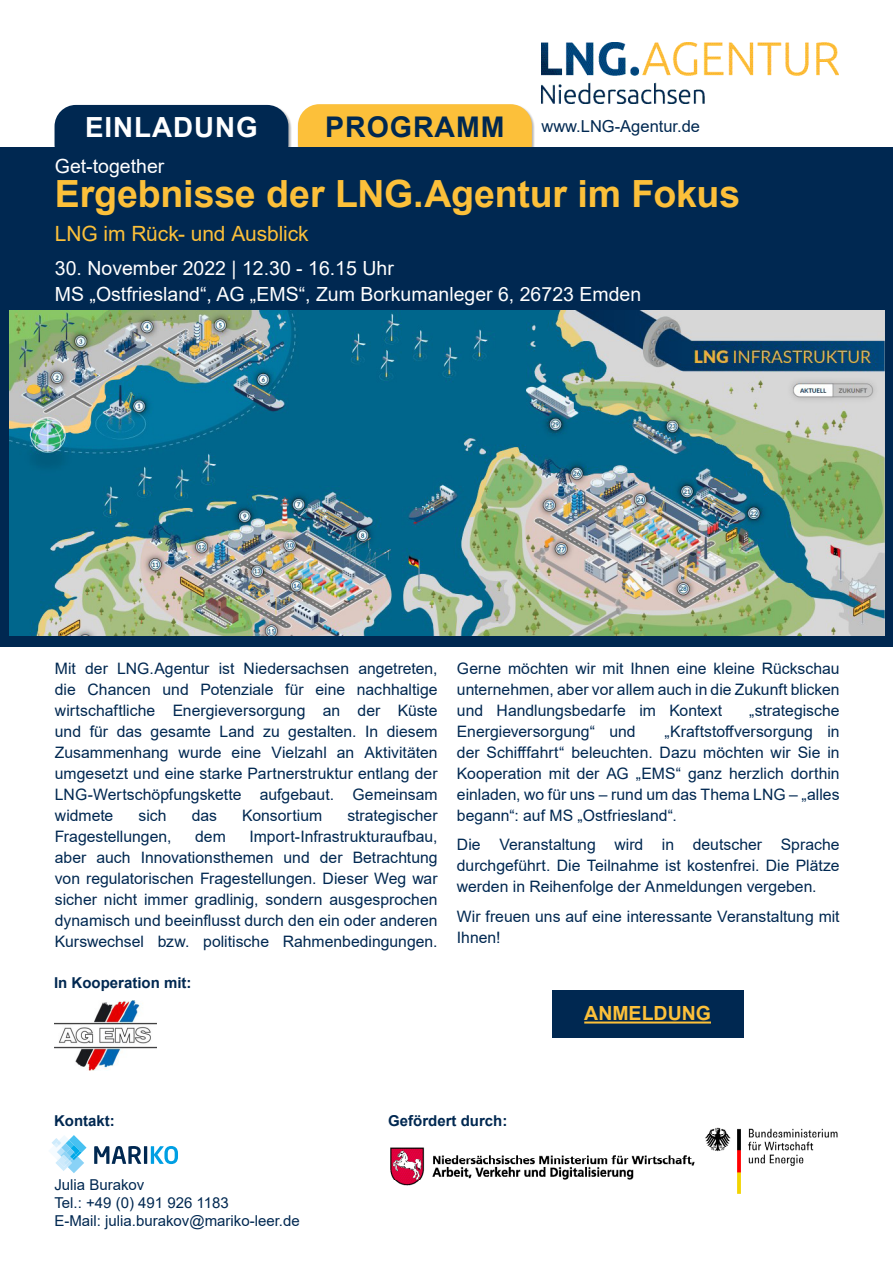
<style>
.page{position:relative;width:893px;height:1263px;background:#fff}
.page>*{position:absolute;margin:0;border:0;box-sizing:border-box;transform-origin:0 0}
.t1{font:700 37.5px "Arial";letter-spacing:-.005em;color:#fcc03a}
.t2{font:700 28.5px "Arial";letter-spacing:.035em;color:#002851}
.t3{font:700 27.75px "Arial";letter-spacing:.035em;color:#fff}
.t4{font:21px "Arial";letter-spacing:-.01em;color:#fcc03a}
.t5{font:19.5px/25.5px "Arial";color:#fff}
.t6{font:700 19.5px "Arial";color:#fcc03a}
.t7{font:16.5px "Arial";color:#002851}
.t8{font:15.75px/21px "Arial";color:#002851;text-align:justify}
.t9{font:15px/18px "Arial";color:#002851}
.t10{font:700 15px "Arial";color:#002851}
</style>
<div class="page">
<div style="left:53px;top:105px;width:239px;height:64px;background:#000;opacity:.3"></div>
<div style="left:55px;top:105px;width:233px;height:60px;background:#002851;border-radius:21px"></div>
<div style="left:297px;top:104px;width:238px;height:64px;background:#000;opacity:.3"></div>
<div style="left:298px;top:104px;width:234px;height:61px;background:#fcc03a;border-radius:21px"></div>
<div style="left:0;top:147px;width:893px;height:499px;background:#002851"></div>
<img style="left:10px;top:311px;width:874px;height:325px">
<img style="left:705px;top:1127px;width:133px;height:67px">
<div style="left:552px;top:990px;width:191px;height:47px;background:#002851"></div>
<hr style="left:584px;top:1021px;width:127px;height:2px;background:#fcc03a">
<img style="left:541px;top:43px;width:298px;height:61px">
<svg style="left:94px;top:1146px;width:84px;height:18px"></svg>
<svg style="left:52px;top:1135px;width:35px;height:38px"></svg>
<img style="left:390px;top:1147px;width:305px;height:39px">
<img style="left:54px;top:1000px;width:103px;height:70px">
<h3 class="t3" style="left:85px;top:108px;width:174px">EINLADUNG</h3>
<h2 class="t2" style="left:325px;top:107px;width:181px">PROGRAMM</h2>
<p class="t7" style="left:541px;top:115px;width:160px">www.LNG-Agentur.de</p>
<p class="t5" style="left:55px;top:153px;width:111px">Get-together</p>
<h1 class="t1" style="left:55px;top:168px;width:687px">Ergebnisse der LNG.Agentur im Fokus</h1>
<h3 class="t4" style="left:55px;top:219px;width:255px">LNG im Rück- und Ausblick</h3>
<p class="t5" style="left:55px;top:255px;width:588px">30. November 2022 | 12.30 - 16.15 Uhr<br>MS „Ostfriesland“, AG „EMS“, Zum Borkumanleger 6, 26723 Emden</p>
<p class="t8" style="left:55px;top:657px;width:384px">Mit der LNG.Agentur ist Niedersachsen angetreten, die Chancen und Potenziale für eine nachhaltige wirtschaftliche Energieversorgung an der Küste und für das gesamte Land zu gestalten. In diesem Zusammenhang wurde eine Vielzahl an Aktivitäten umgesetzt und eine starke Partnerstruktur entlang der LNG-Wertschöpfungskette aufgebaut. Gemeinsam widmete</p>
<p class="t8" style="left:138px;top:804px;width:30px">sich</p>
<p class="t8" style="left:192px;top:804px;width:27px">das</p>
<p class="t8" style="left:242px;top:804px;width:82px">Konsortium</p>
<p class="t8" style="left:347px;top:804px;width:92px">strategischer</p>
<p class="t8" style="left:55px;top:825px;width:118px">Fragestellungen,</p>
<p class="t8" style="left:195px;top:825px;width:32px">dem</p>
<p class="t8" style="left:55px;top:825px;width:384px;text-indent:195px">Import-Infrastrukturaufbau, aber auch Innovationsthemen und der Betrachtung von regulatorischen Fragestellungen. Dieser Weg war sicher nicht immer gradlinig, sondern ausgesprochen dynamisch und beeinflusst durch den ein oder anderen Kurswechsel bzw. politische Rahmenbedingungen.</p>
<p class="t10" style="left:54px;top:972px;width:139px">In Kooperation mit:</p>
<p class="t8" style="left:457px;top:657px;width:384px">Gerne möchten wir mit Ihnen eine kleine Rückschau unternehmen, aber vor allem auch in die Zukunft blicken und Handlungsbedarfe im Kontext</p>
<p class="t8" style="left:749px;top:699px;width:92px">„strategische</p>
<p class="t8" style="left:457px;top:720px;width:384px;text-indent:208px">„Kraftstoffversorgung in der Schifffahrt“ beleuchten. Dazu möchten wir Sie in Kooperation mit der AG „EMS“ ganz herzlich dorthin einladen, wo für uns – rund um das Thema LNG – „alles begann“: auf MS „Ostfriesland“.</p>
<p class="t8" style="left:457px;top:834px;width:384px">Die Veranstaltung wird in deutscher Sprache durchgeführt. Die Teilnahme ist kostenfrei. Die Plätze werden in Reihenfolge der Anmeldungen vergeben.</p>
<p class="t8" style="left:457px;top:905px;width:384px">Wir freuen uns auf eine interessante Veranstaltung mit<br>Ihnen!</p>
<p class="t8" style="left:457px;top:720px;width:180px">Energieversorgung“ und</p>
<p class="t6" style="left:584px;top:1000px;width:128px">ANMELDUNG</p>
<p class="t10" style="left:54px;top:1110px;width:62px">Kontakt:</p>
<p class="t10" style="left:388px;top:1110px;width:121px">Gefördert durch:</p>
<p class="t9" style="left:54px;top:1176px;width:247px">Julia Burakov<br>Tel.: +49 (0) 491 926 1183<br>E-Mail: julia.burakov@mariko-leer.de</p>
</div>
